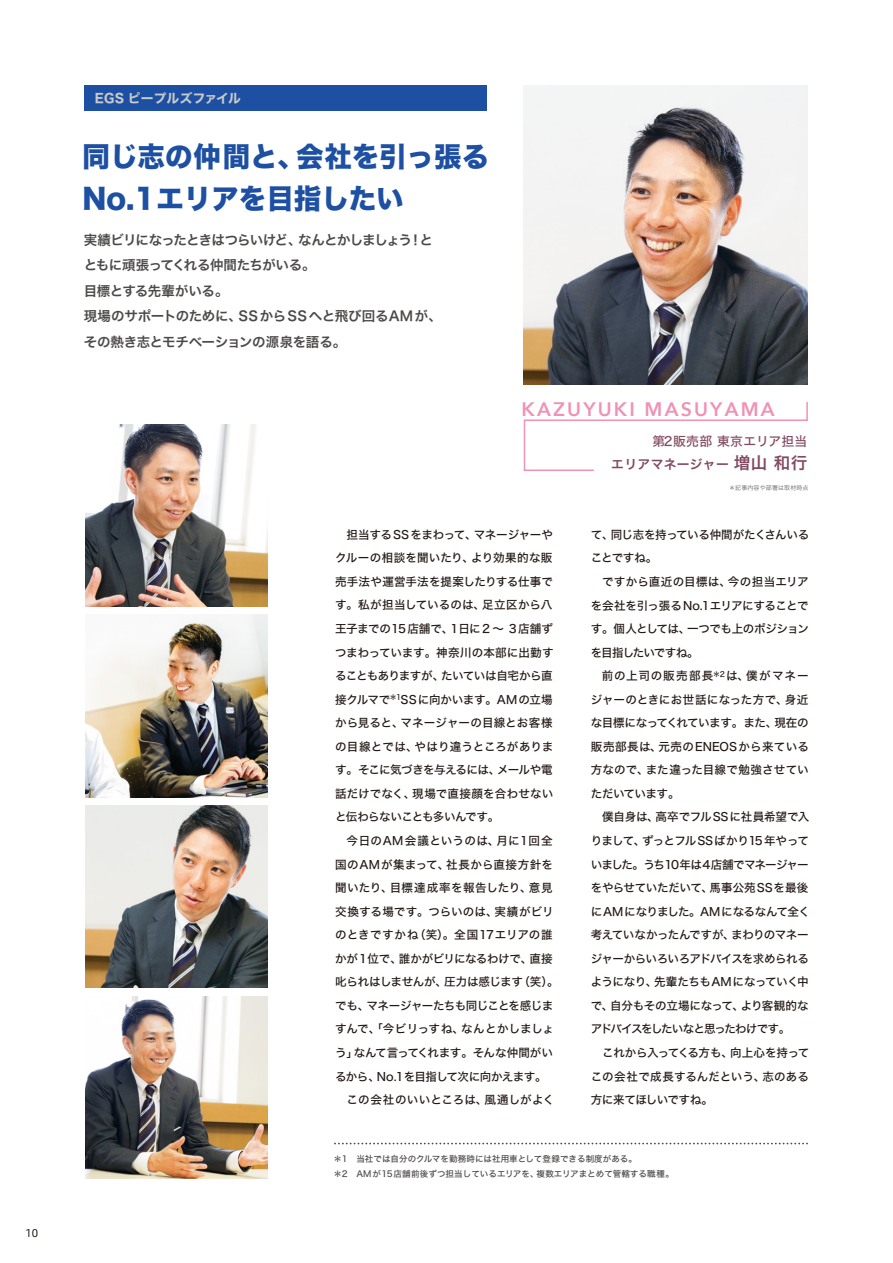
<style>
.page{position:relative;width:893px;height:1263px;background:#fff}
.page>*{position:absolute;margin:0;border:0;box-sizing:border-box;transform-origin:0 0}
.t1{font:27.75px/42px "Hira Kaku Std N W8";color:#1d50a2}
.t2{font:600 19.5px "Avenir Next";letter-spacing:.115em;color:#ef92b5}
.t3{font:13.5px/25.5px "Hira Kaku Std N W6";letter-spacing:-.03em;color:#4c4948}
.t4{font:12.75px "Hira Kaku Std N W6";letter-spacing:.03em;color:#824a61}
.t5{font:12.75px "Hira Kaku Std N W7";letter-spacing:.02em;color:#c9caca}
.t6{font:12.75px "Hira Kaku Std N W5";letter-spacing:.03em;color:#824a61}
.t7{font:11.55px/23.5px "Hira Kaku Std N W5";letter-spacing:-.02em;color:#221815}
.t8{font:10.5px "Hiragino UD Sans F Std W4";color:#221815}
.t9{font:8.55px/15px "Hira Kaku Std N W5";color:#4c4948}
.t10{font:6px "Hira Kaku Std N W2";letter-spacing:.02em;color:#4c4948}
.s1{font-size:16.5px}
</style>
<div class="page">
<img style="left:85px;top:805px;width:182px;height:182px">
<img style="left:85px;top:424px;width:182px;height:182px">
<img style="left:85px;top:996px;width:182px;height:182px">
<img style="left:85px;top:615px;width:182px;height:182px">
<svg style="left:334px;top:1143px;width:473px;height:1px"></svg>
<div style="left:84px;top:85px;width:403px;height:26px;background:#1d50a2"></div>
<img style="left:524px;top:85px;width:284px;height:299px">
<svg style="left:523px;top:402px;width:285px;height:69px"></svg>
<p class="t8" style="left:26px;top:1225px;width:14px">10</p>
<p class="t5" style="left:95px;top:88px;width:148px">EGS ピープルズファイル</p>
<h1 class="t1" style="left:83px;top:136px;width:408px">同じ志の仲間と、会社を引っ張る<br>No.1エリアを目指したい</h1>
<p class="t3" style="left:84px;top:227px;width:360px">実績ビリになったときはつらいけど、なんとかしましょう！とともに頑張ってくれる仲間たちがいる。<br>目標とする先輩がいる。<br>現場のサポートのために、SSからSSへと飛び回るAMが、その熱き志とモチベーションの源泉を語る。</p>
<h2 class="t2" style="left:521px;top:392px;width:255px">KAZUYUKI MASUYAMA</h2>
<p class="t6" style="left:652px;top:432px;width:157px">第2販売部 東京エリア担当</p>
<p class="t4" style="left:611px;top:455px;width:198px">エリアマネージャー <span class="s1">増山 和行</span></p>
<p class="t10" style="left:729px;top:483px;width:81px">＊記事内容や部署は取材時点</p>
<p class="t7" style="left:335px;top:523px;width:225px">　担当するSSをまわって、マネージャーやクルーの相談を聞いたり、より効果的な販売手法や運営手法を提案したりする仕事です。私が担当しているのは、足立区から八王子までの15店舗で、1日に2 ～ 3店舗ずつまわっています。神奈川の本部に出勤することもありますが、たいていは自宅から直接クルマで<sup>＊1</sup>SSに向かいます。AMの立場から見ると、マネージャーの目線とお客様の目線とでは、やはり違うところがあります。そこに気づきを与えるには、メールや電話だけでなく、現場で直接顔を合わせないと伝わらないことも多いんです。<br>　今日のAM会議というのは、月に1回全国のAMが集まって、社長から直接方針を聞いたり、目標達成率を報告したり、意見交換する場です。つらいのは、実績がビリのときですかね（笑）。全国17エリアの誰かが1位で、誰かがビリになるわけで、直接叱られはしませんが、圧力は感じます（笑）。でも、マネージャーたちも同じことを感じますんで、「今ビリっすね、なんとかしましょう」なんて言ってくれます。そんな仲間がいるから、No.1を目指して次に向かえます。　この会社のいいところは、風通しがよく</p>
<p class="t7" style="left:591px;top:523px;width:220px">て、同じ志を持っている仲間がたくさんいることですね。<br>　ですから直近の目標は、今の担当エリアを会社を引っ張るNo.1エリアにすることです。個人としては、一つでも上のポジションを目指したいですね。<br>　前の上司の販売部長<sup>＊2</sup>は、僕がマネージャーのときにお世話になった方で、身近な目標になってくれています。また、現在の販売部長は、元売のENEOSから来ている方なので、また違った目線で勉強させていただいています。</p>
<p class="t7" style="left:591px;top:805px;width:221px;text-indent:11px">僕自身は、高卒でフルSSに社員希望で入りまして、ずっとフルSSばかり15年やっていました。うち10年は4店舗でマネージャーをやらせていただいて、馬事公苑SSを最後にAMになりました。AMになるなんて全く考えていなかったんですが、まわりのマネージャーからいろいろアドバイスを求められるようになり、先輩たちもAMになっていく中で、自分もその立場になって、より客観的なアドバイスをしたいなと思ったわけです。<br>　これから入ってくる方も、向上心を持ってこの会社で成長するんだという、志のある方に来てほしいですね。</p>
<p class="t9" style="left:333px;top:1151px;width:342px">＊1　当社では自分のクルマを勤務時には社用車として登録できる制度がある。<br>＊2　AMが15店舗前後ずつ担当しているエリアを、複数エリアまとめて管轄する職種。</p>
</div>
